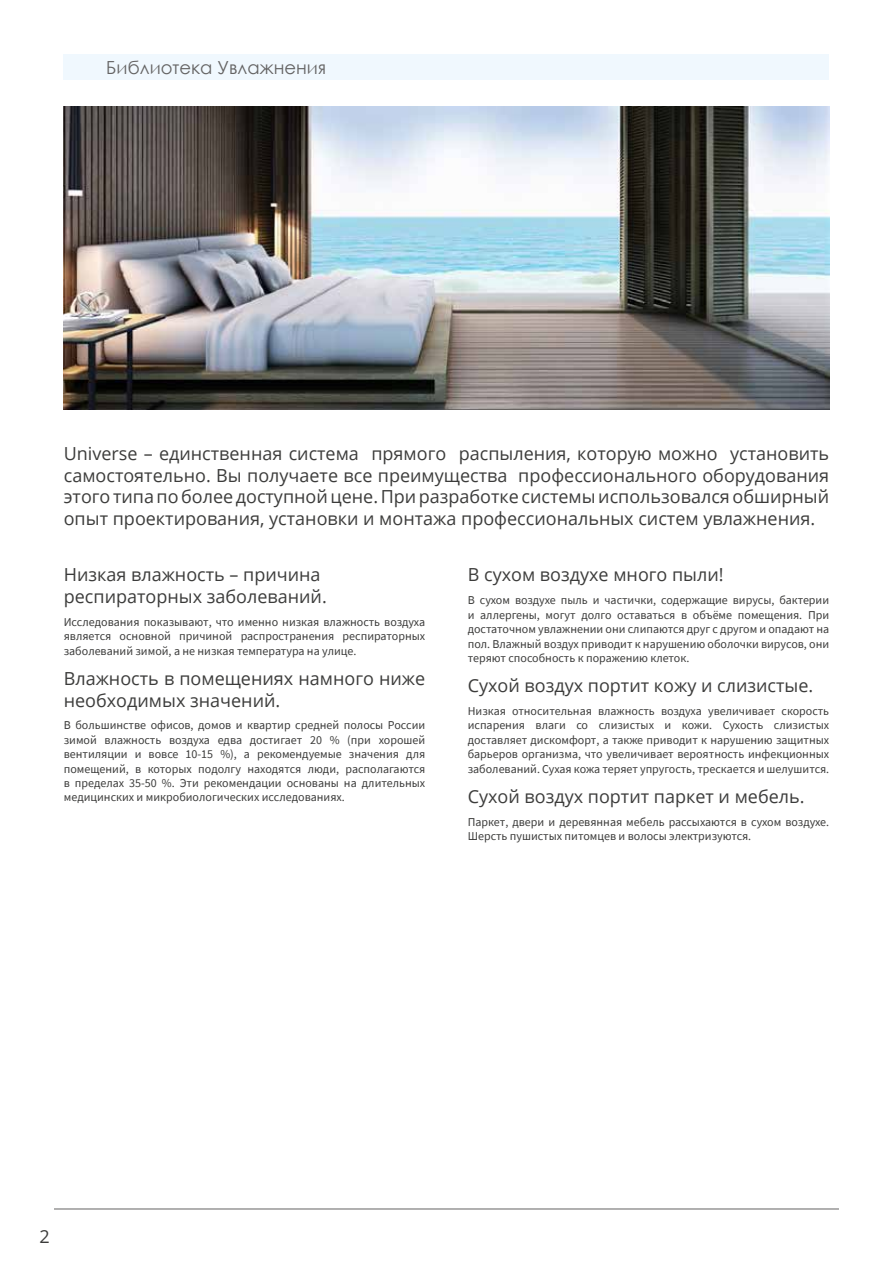
<style>
.page{position:relative;width:893px;height:1263px;background:#fff}
.page>*{position:absolute;margin:0;border:0;box-sizing:border-box;transform-origin:0 0}
.t1{font:18px/21.6px "Open Sans";color:#3c3c3b}
.t2{font:18px "Century Gothic";color:#646363}
.t3{font:12px/14.4px "Source Sans Pro";color:#3c3c3b;text-align:justify}
</style>
<div class="page">
<div style="left:64px;top:54px;width:765px;height:26px;background:#f0f8fe"></div>
<hr style="left:54px;top:1208px;width:785px;height:1px;background:#646363">
<img style="left:64px;top:106px;width:765px;height:303px">
<h1 class="t2" style="left:106px;top:54px;width:221px">Библиотека Увлажнения</h1>
<p class="t1" style="left:64px;top:442px;width:767px;text-align:justify">Universe – единственная система прямого распыления, которую можно установить самостоятельно. Вы получаете все преимущества профессионального оборудования этого типа по более доступной цене. При разработке системы использовался обширный опыт проектирования, установки и монтажа профессиональных систем увлажнения.</p>
<h1 class="t1" style="left:64px;top:564px;width:264px">Низкая влажность – причина респираторных заболеваний.</h1>
<p class="t3" style="left:64px;top:615px;width:363px">Исследования показывают, что именно низкая влажность воздуха является основной причиной распространения респираторных заболеваний зимой, а не низкая температура на улице.</p>
<h1 class="t1" style="left:64px;top:667px;width:363px">Влажность в помещениях намного ниже необходимых значений.</h1>
<p class="t3" style="left:64px;top:718px;width:363px">В большинстве офисов, домов и квартир средней полосы России зимой влажность воздуха едва достигает 20 % (при хорошей вентиляции и вовсе 10-15 %), а рекомендуемые значения для помещений, в которых подолгу находятся люди, располагаются в пределах 35-50 %. Эти рекомендации основаны на длительных медицинских и микробиологических исследованиях.</p>
<h1 class="t1" style="left:468px;top:564px;width:257px">В сухом воздухе много пыли!</h1>
<p class="t3" style="left:468px;top:593px;width:363px">В сухом воздухе пыль и частички, содержащие вирусы, бактерии и аллергены, могут долго оставаться в объёме помещения. При достаточном увлажнении они слипаются друг с другом и опадают на пол. Влажный воздух приводит к нарушению оболочки вирусов, они теряют способность к поражению клеток.</p>
<h1 class="t1" style="left:468px;top:674px;width:347px">Сухой воздух портит кожу и слизистые.</h1>
<p class="t3" style="left:468px;top:704px;width:363px">Низкая относительная влажность воздуха увеличивает скорость испарения влаги со слизистых и кожи. Сухость слизистых доставляет дискомфорт, а также приводит к нарушению защитных барьеров организма, что увеличивает вероятность инфекционных заболеваний. Сухая кожа теряет упругость, трескается и шелушится.</p>
<h1 class="t1" style="left:468px;top:785px;width:338px">Сухой воздух портит паркет и мебель.</h1>
<p class="t3" style="left:468px;top:814px;width:363px">Паркет, двери и деревянная мебель рассыхаются в сухом воздухе.<br>Шерсть пушистых питомцев и волосы электризуются.</p>
<h1 class="t1" style="left:39px;top:1225px;width:12px">2</h1>
</div>
